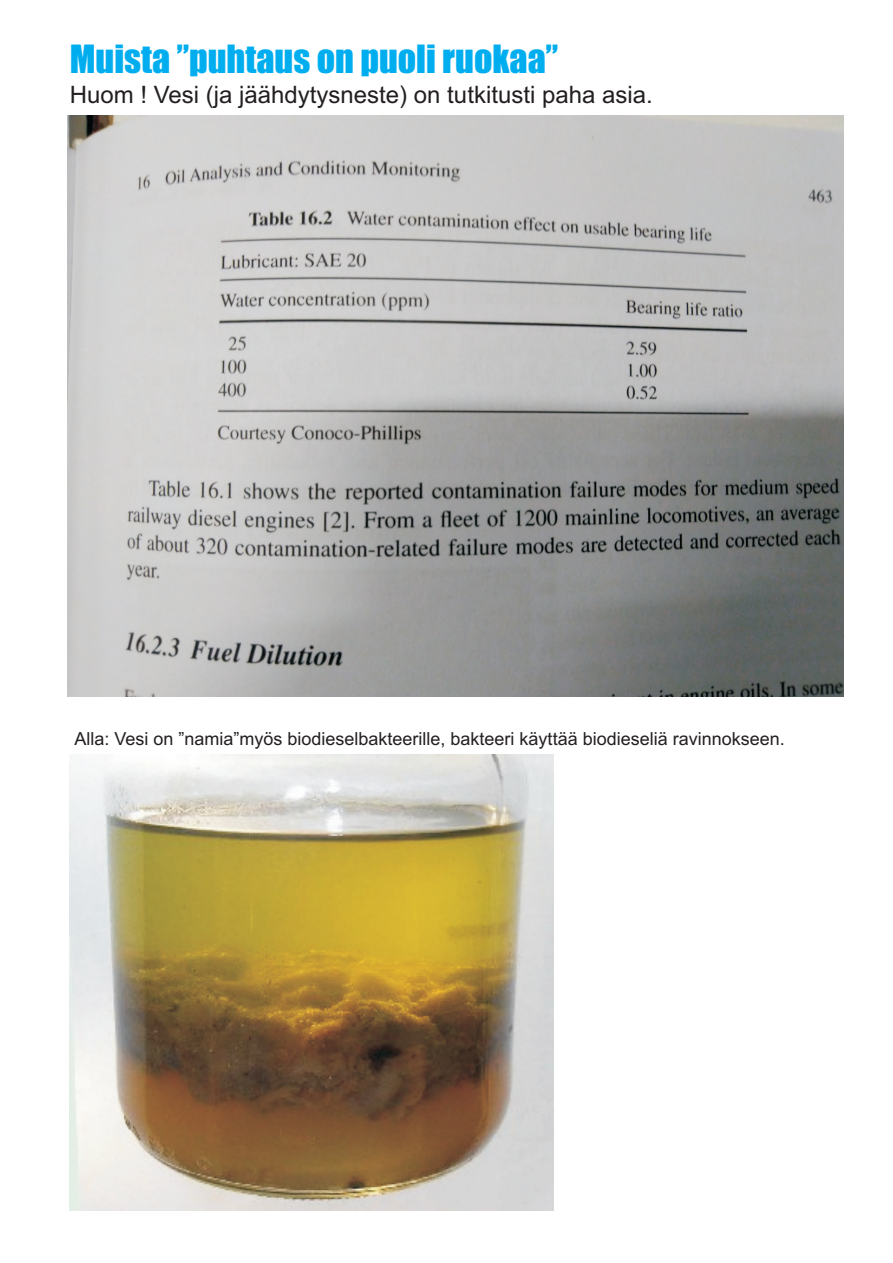
<style>
.page{position:relative;width:893px;height:1263px;background:#fff}
.page>*{position:absolute;margin:0;border:0;box-sizing:border-box;transform-origin:0 0}
.t1{font:36px "Impact";color:#00aeef}
.t2{font:24px "Arial";color:#231f20}
.t3{font:18px "Arial";color:#231f20}
</style>
<div class="page">
<img style="left:68px;top:115px;width:775px;height:582px">
<img style="left:70px;top:754px;width:484px;height:456px">
<h1 class="t1" style="left:70px;top:45px;width:490px">Muista ”puhtaus on puoli ruokaa”</h1>
<h2 class="t2" style="left:70px;top:85px;width:584px">Huom ! Vesi (ja jäähdytysneste) on tutkitusti paha asia.</h2>
<p class="t3" style="left:74px;top:732px;width:712px">Alla: Vesi on ”namia”myös biodieselbakteerille, bakteeri käyttää biodieseliä ravinnokseen.</p>
</div>
